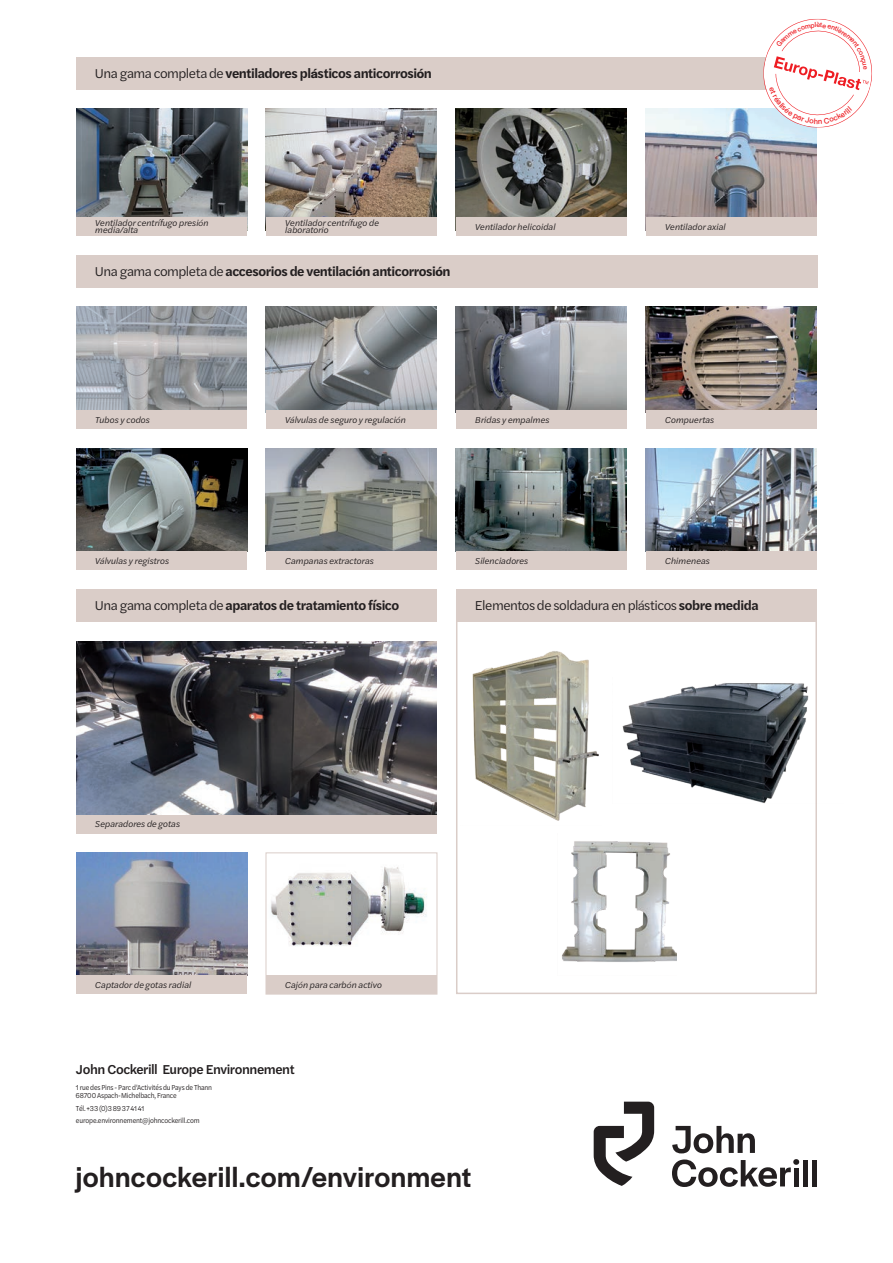
<style>
.page{position:relative;width:893px;height:1263px;background:#fff}
.page>*{position:absolute;margin:0;border:0;box-sizing:border-box;transform-origin:0 0}
.t1{font:500 30px "Halyard Display";letter-spacing:.015em;color:#231f20}
.H5{font:600 13.5px "Halyard Text";letter-spacing:-.035em;color:#231f20}
.H5-2{font:13.5px "Halyard Text";letter-spacing:-.035em;color:#231f20}
.t2{font:500 13.5px "Halyard Text";letter-spacing:-.035em;color:#231f20}
.legende{font:italic 9px/6.6px "Halyard Text";letter-spacing:-.01em;color:#231f20}
.t3{font:7.5px/7.9px "Halyard Text";letter-spacing:-.02em;color:#231f20;scale:.9 1}
.s1{font-weight:400}
.s2{font-family:"Halyard Display"}
.s3{font-weight:600}
</style>
<div class="page">
<div style="left:456px;top:595px;width:361px;height:399px;border:2px solid #dacdc8"></div>
<img style="left:76px;top:108px;width:171px;height:109px">
<img style="left:76px;top:307px;width:171px;height:103px">
<img style="left:76px;top:448px;width:171px;height:103px">
<img style="left:76px;top:641px;width:361px;height:174px">
<img style="left:472px;top:651px;width:127px;height:170px">
<img style="left:266px;top:108px;width:171px;height:109px">
<img style="left:266px;top:307px;width:171px;height:103px">
<img style="left:266px;top:448px;width:171px;height:103px">
<img style="left:76px;top:853px;width:171px;height:122px">
<img style="left:622px;top:677px;width:195px;height:126px">
<img style="left:456px;top:108px;width:171px;height:109px">
<img style="left:456px;top:307px;width:171px;height:103px">
<img style="left:456px;top:448px;width:171px;height:103px">
<img style="left:271px;top:867px;width:156px;height:79px">
<div style="left:266px;top:852px;width:171px;height:142px;border:1px solid #dacdc8"></div>
<img style="left:562px;top:841px;width:114px;height:121px">
<img style="left:646px;top:108px;width:171px;height:109px">
<img style="left:646px;top:307px;width:171px;height:103px">
<img style="left:646px;top:448px;width:171px;height:103px">
<div style="left:76px;top:217px;width:171px;height:19px;background:#dacdc8"></div>
<div style="left:76px;top:410px;width:171px;height:19px;background:#dacdc8"></div>
<div style="left:76px;top:551px;width:171px;height:19px;background:#dacdc8"></div>
<div style="left:76px;top:815px;width:361px;height:19px;background:#dacdc8"></div>
<div style="left:456px;top:217px;width:171px;height:19px;background:#dacdc8"></div>
<div style="left:456px;top:410px;width:171px;height:19px;background:#dacdc8"></div>
<div style="left:456px;top:551px;width:171px;height:19px;background:#dacdc8"></div>
<div style="left:266px;top:975px;width:171px;height:19px;background:#dacdc8"></div>
<div style="left:646px;top:217px;width:171px;height:19px;background:#dacdc8"></div>
<div style="left:646px;top:410px;width:171px;height:19px;background:#dacdc8"></div>
<div style="left:646px;top:551px;width:171px;height:19px;background:#dacdc8"></div>
<div style="left:266px;top:217px;width:171px;height:19px;background:#dacdc8"></div>
<div style="left:266px;top:410px;width:171px;height:19px;background:#dacdc8"></div>
<div style="left:266px;top:551px;width:171px;height:19px;background:#dacdc8"></div>
<div style="left:76px;top:975px;width:171px;height:19px;background:#dacdc8"></div>
<div style="left:76px;top:57px;width:741px;height:32px;background:#dacdc8"></div>
<div style="left:76px;top:256px;width:741px;height:32px;background:#dacdc8"></div>
<div style="left:76px;top:589px;width:361px;height:33px;background:#dacdc8"></div>
<div style="left:456px;top:590px;width:361px;height:32px;background:#dacdc8"></div>
<svg style="left:594px;top:1102px;width:60px;height:84px"></svg>
<div style="left:803px;top:1160px;width:5px;height:26px;background:#231f20"></div>
<div style="left:812px;top:1160px;width:5px;height:26px;background:#231f20"></div>
<svg style="left:672px;top:1159px;width:127px;height:28px"></svg>
<svg style="left:672px;top:1126px;width:83px;height:27px"></svg>
<svg style="left:763px;top:19px;width:109px;height:109px"></svg>
<p class="H5" style="left:95px;top:63px;width:338px"><span class="s1">Una gama completa de</span> ventiladores pl<span class="s2">á</span>sticos anticorrosi<span class="s2">ó</span>n</p>
<p class="legende" style="left:95px;top:220px;width:115px">Ventilador centrífugo presi<span class="s2">ó</span>n media/alta</p>
<p class="legende" style="left:285px;top:220px;width:95px">Ventilador centrífugo de laboratorio</p>
<p class="legende" style="left:475px;top:223px;width:82px">Ventilador helicoidal</p>
<p class="legende" style="left:665px;top:223px;width:62px">Ventilador axial</p>
<p class="H5" style="left:95px;top:262px;width:357px"><span class="s1">Una gama completa de</span> accesorios de ventilaci<span class="s2">ó</span>n anticorrosi<span class="s2">ó</span>n</p>
<p class="legende" style="left:95px;top:416px;width:56px">Tubos y codos</p>
<p class="legende" style="left:285px;top:416px;width:122px">V<span class="s2">á</span>lvulas de seguro y regulaci<span class="s2">ó</span>n</p>
<p class="legende" style="left:475px;top:416px;width:76px">Bridas y empalmes</p>
<p class="legende" style="left:665px;top:416px;width:51px">Compuertas</p>
<p class="legende" style="left:95px;top:557px;width:75px">V<span class="s2">á</span>lvulas y registros</p>
<p class="legende" style="left:285px;top:557px;width:90px">Campanas extractoras</p>
<p class="legende" style="left:475px;top:557px;width:55px">Silenciadores</p>
<p class="legende" style="left:665px;top:557px;width:46px">Chimeneas</p>
<p class="H5" style="left:95px;top:595px;width:306px"><span class="s1">Una gama completa de</span> aparatos de tratamiento físico</p>
<p class="H5-2" style="left:475px;top:596px;width:285px">Elementos de soldadura en pl<span class="s2">á</span>sticos <span class="s3">sobre medida</span></p>
<p class="legende" style="left:95px;top:820px;width:86px">Separadores de gotas</p>
<p class="legende" style="left:95px;top:981px;width:98px">Captador de gotas radial</p>
<p class="legende" style="left:285px;top:981px;width:98px">Caj<span class="s2">ó</span>n para carb<span class="s2">ó</span>n activo</p>
<h2 class="t2" style="left:76px;top:1059px;width:220px">John Cockerill Europe Environnement</h2>
<p class="t3" style="left:76px;top:1083px;width:153px">1 rue des Pins - Parc d’Activités du Pays de Thann<br>68700 Aspach-Michelbach, France</p>
<p class="t3" style="left:76px;top:1101px;width:139px;line-height:12.3px">Tél. +33 (0)3 89 37 41 41 europe.environnement@johncockerill.com</p>
<h1 class="t1" style="left:76px;top:1155px;width:397px">johncockerill.com/environment</h1>
</div>
